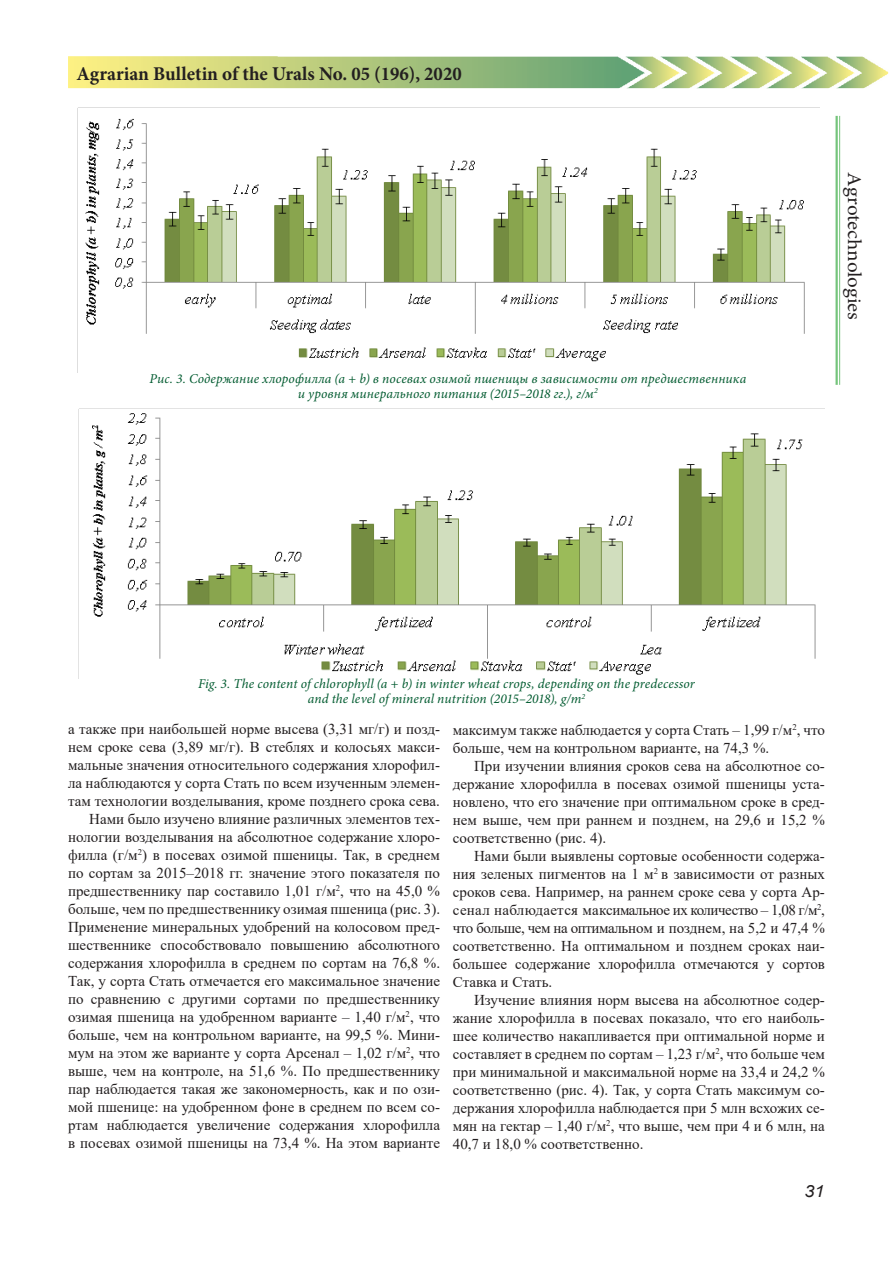
<style>
.page{position:relative;width:893px;height:1263px;background:#fff}
.page>*{position:absolute;margin:0;border:0;box-sizing:border-box;transform-origin:0 0}
.t1{font:700 19.5px "Minion Pro";color:#231f20}
.t2{font:19.5px "Minion Pro";letter-spacing:-.005em;color:#231f20;scale:1.08 1}
.t3{font:italic 16.8px "Arial";color:#231f20;scale:1.08 1}
.t4{font:15px/18px "Times New Roman";color:#231f20;text-align:justify}
.рисунок{font:italic 13.5px "Minion Pro";letter-spacing:.01em;color:#025b30}
</style>
<div class="page">
<hr style="left:835px;top:116px;width:3px;height:269px;background:#40ae49">
<hr style="left:839px;top:116px;width:1px;height:269px;background:#40ae49">
<img style="left:68px;top:56px;width:820px;height:32px">
<img style="left:85px;top:118px;width:720px;height:244px">
<img style="left:78px;top:408px;width:747px;height:270px">
<h1 class="t1" style="left:77px;top:60px;width:387px">Agrarian Bulletin of the Urals No. 05 (196), 2020</h1>
<p class="рисунок" style="left:150px;top:369px;width:598px">Рис. 3. Содержание хлорофилла (a + b) в посевах озимой пшеницы в зависимости от предшественника</p>
<p class="рисунок" style="left:298px;top:384px;width:301px">и уровня минерального питания (2015–2018 гг.), г/м<sup>2</sup></p>
<h1 class="t2" style="left:868px;top:172px;width:138px;rotate:90deg">Agrotechnologies</h1>
<p class="рисунок" style="left:198px;top:675px;width:498px">Fig. 3. The content of chlorophyll (a + b) in winter wheat crops, depending on the predecessor</p>
<p class="рисунок" style="left:308px;top:690px;width:279px">and the level of mineral nutrition (2015–2018), g/m<sup>2</sup></p>
<p class="t4" style="left:68px;top:720px;width:374px">а также при наибольшей норме высева (3,31 мг/г) и позд&shy;нем сроке сева (3,89 мг/г). В стеблях и колосьях макси&shy;мальные значения относительного содержания хлорофил&shy;ла наблюдаются у сорта Стать по всем изученным элемен&shy;там технологии возделывания, кроме позднего срока сева.</p>
<p class="t4" style="left:68px;top:810px;width:374px;text-indent:21px">Нами было изучено влияние различных элементов тех&shy;нологии возделывания на абсолютное содержание хлоро&shy;филла (г/м<sup>2</sup>) в посевах озимой пшеницы. Так, в среднем по сортам за 2015–2018 гг. значение этого показателя по предшественнику пар составило 1,01 г/м<sup>2</sup>, что на 45,0 % больше, чем по предшественнику озимая пшеница (рис. 3).<br>Применение минеральных удобрений на колосовом пред&shy;шественнике способствовало повышению абсолютного содержания хлорофилла в среднем по сортам на 76,8 %.<br>Так, у сорта Стать отмечается его максимальное значение по сравнению с другими сортами по предшественнику озимая пшеница на удобренном варианте – 1,40 г/м<sup>2</sup>, что больше, чем на контрольном варианте, на 99,5 %. Мини&shy;мум на этом же варианте у сорта Арсенал – 1,02 г/м<sup>2</sup>, что выше, чем на контроле, на 51,6 %. По предшественнику пар наблюдается такая же закономерность, как и по ози&shy;мой пшенице: на удобренном фоне в среднем по всем со&shy;ртам наблюдается увеличение содержания хлорофилла в посевах озимой пшеницы на 73,4 %. На этом варианте</p>
<p class="t4" style="left:453px;top:720px;width:374px">максимум также наблюдается у сорта Стать – 1,99 г/м<sup>2</sup>, что больше, чем на контрольном варианте, на 74,3 %.</p>
<p class="t4" style="left:453px;top:756px;width:374px;text-indent:21px">При изучении влияния сроков сева на абсолютное со&shy;держание хлорофилла в посевах озимой пшеницы уста&shy;новлено, что его значение при оптимальном сроке в сред&shy;нем выше, чем при раннем и позднем, на 29,6 и 15,2 % соответственно (рис. 4).</p>
<p class="t4" style="left:453px;top:846px;width:374px;text-indent:21px">Нами были выявлены сортовые особенности содержа&shy;ния зеленых пигментов на 1 м<sup>2</sup> в зависимости от разных сроков сева. Например, на раннем сроке сева у сорта Ар&shy;сенал наблюдается максимальное их количество – 1,08 г/м<sup>2</sup>, что больше, чем на оптимальном и позднем, на 5,2 и 47,4 % соответственно. На оптимальном и позднем сроках наи&shy;большее содержание хлорофилла отмечаются у сортов Ставка и Стать.</p>
<p class="t4" style="left:453px;top:990px;width:374px;text-indent:21px">Изучение влияния норм высева на абсолютное содер&shy;жание хлорофилла в посевах показало, что его наиболь&shy;шее количество накапливается при оптимальной норме и составляет в среднем по сортам – 1,23 г/м<sup>2</sup>, что больше чем при минимальной и максимальной норме на 33,4 и 24,2 % соответственно (рис. 4). Так, у сорта Стать максимум со&shy;держания хлорофилла наблюдается при 5 млн всхожих се&shy;мян на гектар – 1,40 г/м<sup>2</sup>, что выше, чем при 4 и 6 млн, на 40,7 и 18,0 % соответственно.</p>
<p class="t3" style="left:804px;top:1181px;width:20px">31</p>
</div>
